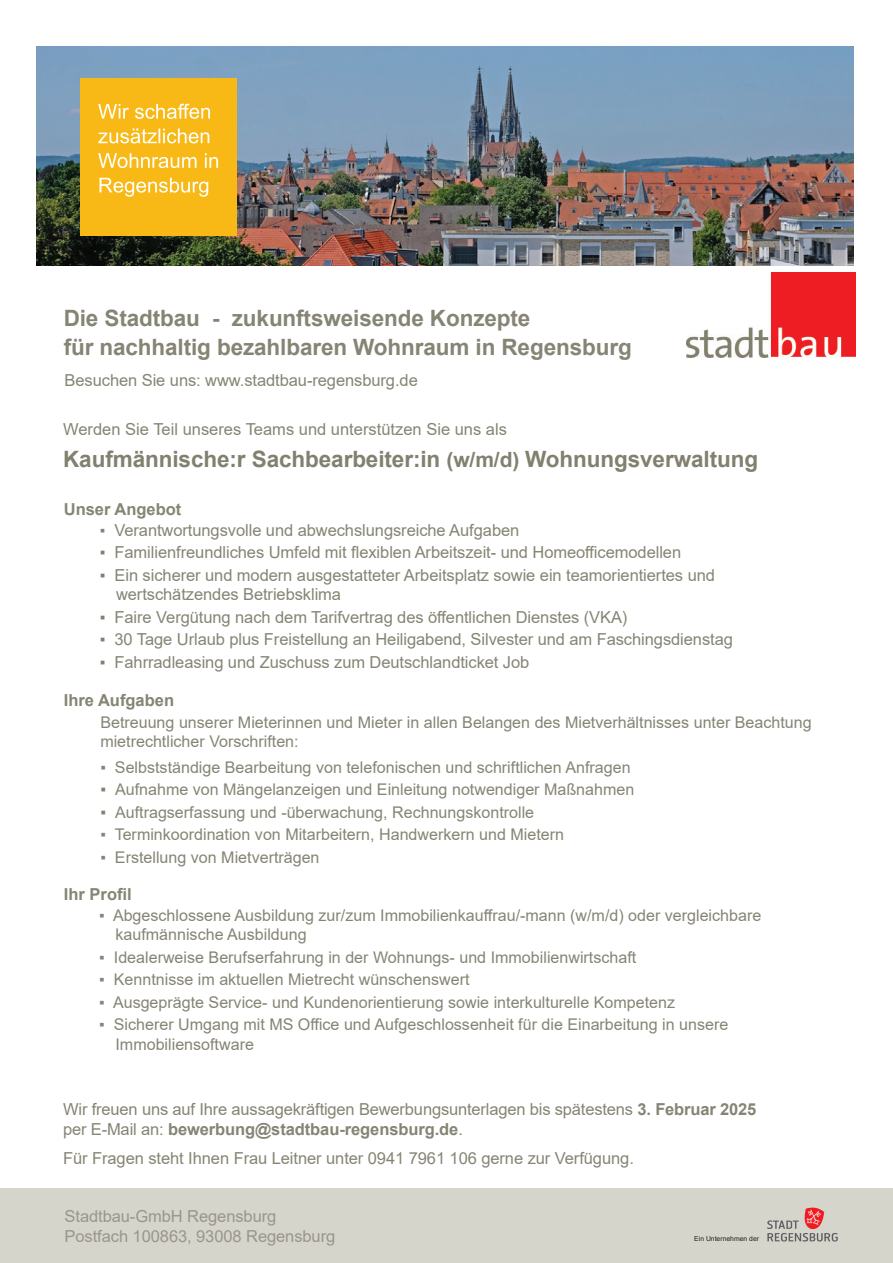
<style>
.page{position:relative;width:893px;height:1263px;background:#fff}
.page>*{position:absolute;margin:0;border:0;box-sizing:border-box;transform-origin:0 0}
.t1{font:700 22.5px/28.5px "Arial";letter-spacing:-.005em;color:#868474}
.t2{font:700 22.5px "Arial";letter-spacing:-.005em;color:#82806e}
.t3{font:16.5px/19.8px "Arial";letter-spacing:-.005em;color:#868474}
.t4{font:16.5px/19.8px "Arial";letter-spacing:-.005em;color:#999887}
.t5{font:700 16.5px "Arial";color:#868474}
.t6{font:16.05px/19.5px "Arial";color:#868474}
.t7{font:6.9px "Arial";color:#231f20}
.s1{font-size:21px}
.s2{font-size:16.05px}
.s3{color:#82806e}
.s4{font-size:16.5px;color:#82806e}
.s5{font-weight:700}
</style>
<div class="page">
<img style="left:37px;top:47px;width:816px;height:219px">
<img style="left:686px;top:272px;width:169px;height:86px">
<div style="left:0;top:1189px;width:893px;height:74px;background:#d6d5cc"></div>
<div style="left:80px;top:78px;width:156px;height:158px;background:#f8b916"></div>
<svg style="left:100px;top:178px;width:108px;height:19px"></svg>
<svg style="left:98px;top:153px;width:120px;height:15px"></svg>
<svg style="left:98px;top:128px;width:111px;height:15px"></svg>
<svg style="left:98px;top:104px;width:112px;height:15px"></svg>
<svg style="left:767px;top:1207px;width:71px;height:34px"></svg>
<h1 class="t1" style="left:64px;top:304px;width:570px">Die Stadtbau - zukunftsweisende Konzepte<br>für nachhaltig bezahlbaren Wohnraum in Regensburg</h1>
<p class="t3" style="left:65px;top:370px;width:355px">Besuchen Sie uns: www.stadtbau-regensburg.de</p>
<p class="t3" style="left:63px;top:419px;width:445px">Werden Sie Teil unseres Teams und unterstützen Sie uns als</p>
<h1 class="t2" style="left:63px;top:443px;width:697px">Kaufmännische:r Sachbearbeiter:in <span class="s1">(w/m/d)</span> Wohnungsverwaltung</h1>
<p class="t5" style="left:64px;top:498px;width:119px">Unser Angebot</p>
<p class="t3" style="left:100px;top:520px;width:421px"><span class="s2">▪</span> Verantwortungsvolle und abwechslungsreiche Aufgaben</p>
<p class="t3" style="left:100px;top:543px;width:583px"><span class="s3">▪</span> Familienfreundliches Umfeld mit flexiblen Arbeitszeit- und Homeofficemodellen</p>
<p class="t3" style="left:116px;top:565px;width:600px;text-indent:-16px"><span class="s3">▪</span> Ein sicherer und modern ausgestatteter Arbeitsplatz sowie ein teamorientiertes und wertschätzendes Betriebsklima</p>
<p class="t3" style="left:100px;top:607px;width:529px"><span class="s3">▪</span> Faire Vergütung nach dem Tarifvertrag des öffentlichen Dienstes (VKA)</p>
<p class="t3" style="left:100px;top:630px;width:635px"><span class="s3">▪</span> 30 Tage Urlaub plus Freistellung an Heiligabend, Silvester und am Faschingsdienstag</p>
<p class="t3" style="left:100px;top:652px;width:431px"><span class="s3">▪</span> Fahrradleasing und Zuschuss zum Deutschlandticket Job</p>
<p class="t5" style="left:64px;top:688px;width:112px">Ihre Aufgaben</p>
<p class="t6" style="left:100px;top:713px;width:713px">Betreuung unserer Mieterinnen und Mieter in allen Belangen des Mietverhältnisses unter Beachtung mietrechtlicher Vorschriften:</p>
<p class="t6" style="left:100px;top:757px;width:532px">▪ Selbstständige Bearbeitung von telefonischen und schriftlichen Anfragen</p>
<p class="t6" style="left:100px;top:780px;width:535px"><span class="s4">▪</span> Aufnahme von Mängelanzeigen und Einleitung notwendiger Maßnahmen</p>
<p class="t6" style="left:100px;top:802px;width:435px"><span class="s4">▪</span> Auftragserfassung und -überwachung, Rechnungskontrolle</p>
<p class="t6" style="left:100px;top:825px;width:465px">▪ Terminkoordination von Mitarbeitern, Handwerkern und Mietern</p>
<p class="t6" style="left:100px;top:847px;width:221px">▪ Erstellung von Mietverträgen</p>
<p class="t5" style="left:64px;top:883px;width:69px">Ihr Profil</p>
<p class="t6" style="left:115px;top:905px;width:647px;text-indent:-16px">▪ Abgeschlossene Ausbildung zur/zum Immobilienkauffrau/-mann (w/m/d) oder vergleichbare kaufmännische Ausbildung</p>
<p class="t6" style="left:99px;top:947px;width:539px">▪ Idealerweise Berufserfahrung in der Wohnungs- und Immobilienwirtschaft</p>
<p class="t6" style="left:99px;top:970px;width:372px">▪ Kenntnisse im aktuellen Mietrecht wünschenswert</p>
<p class="t6" style="left:99px;top:992px;width:577px">▪ Ausgeprägte Service- und Kundenorientierung sowie interkulturelle Kompetenz</p>
<p class="t6" style="left:115px;top:1015px;width:614px;text-indent:-16px">▪ Sicherer Umgang mit MS Office und Aufgeschlossenheit für die Einarbeitung in unsere<br>Immobiliensoftware</p>
<p class="t3" style="left:63px;top:1099px;width:695px">Wir freuen uns auf Ihre aussagekräftigen Bewerbungsunterlagen bis spätestens <span class="s5">3. Februar 2025 </span>per E-Mail an: <span class="s5">bewerbung@stadtbau-regensburg.de</span>.</p>
<p class="t3" style="left:63px;top:1148px;width:572px">Für Fragen steht Ihnen Frau Leitner unter 0941 7961 106 gerne zur Verfügung.</p>
<p class="t4" style="left:65px;top:1206px;width:272px">Stadtbau-GmbH Regensburg<br>Postfach 100863, 93008 Regensburg</p>
<p class="t7" style="left:694px;top:1234px;width:66px">Ein Unternehmen der</p>
</div>
